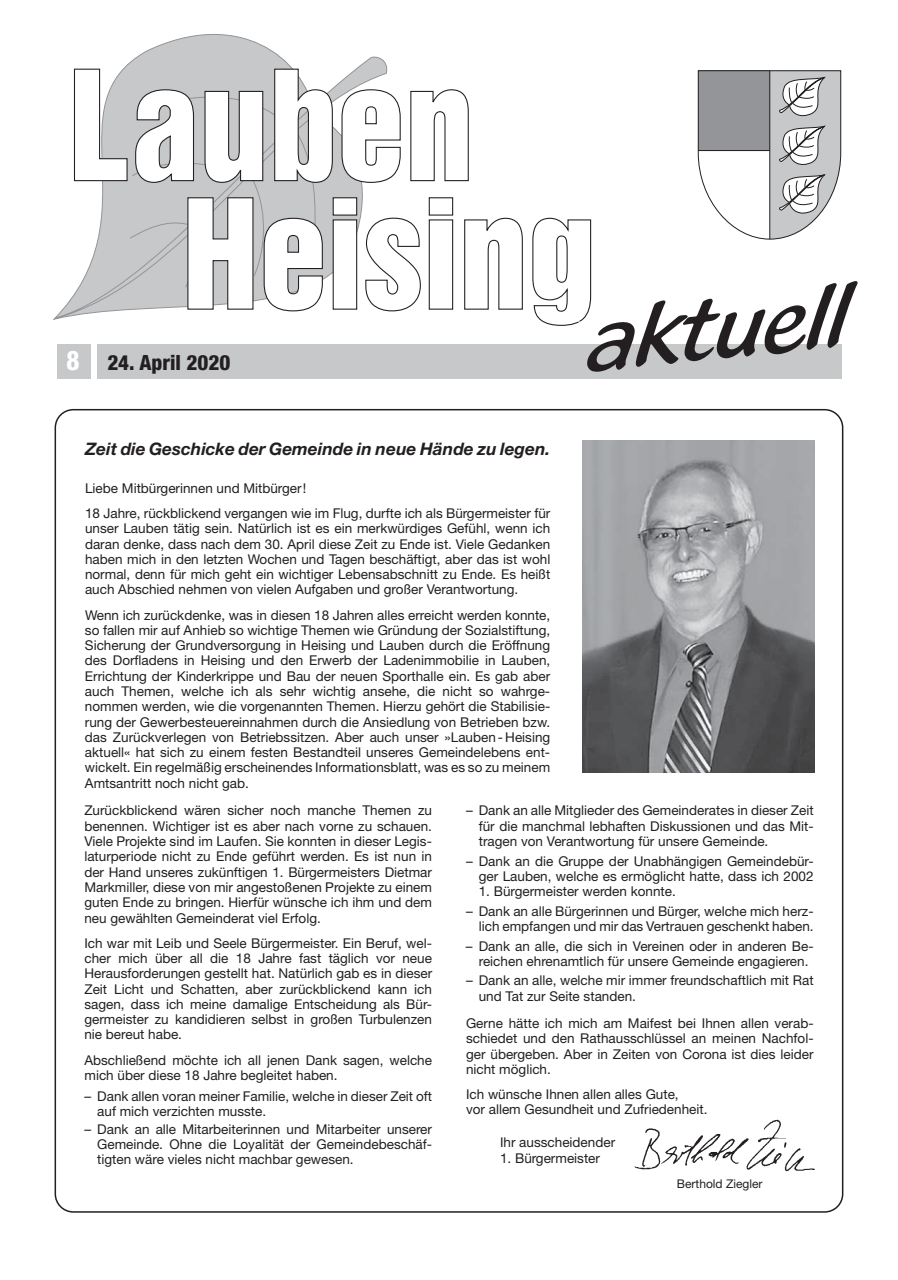
<style>
.page{position:relative;width:898px;height:1280px;background:#fff}
.page>*{position:absolute;margin:0;border:0;box-sizing:border-box;transform-origin:0 0}
.t1{font:800 condensed 21px "Helvetica Neue";color:#231f20}
.t2{font:italic 700 17.25px "Helvetica Neue";color:#231f20}
.t3{font:13.5px/15.3px "Helvetica Neue";color:#231f20;text-align:justify}
.t4{font:12px "Helvetica Neue";color:#231f20}
.s1{font-size:27px;color:#fff}
</style>
<div class="page">
<div style="left:97px;top:344px;width:744px;height:34px;background:#c6c8ca"></div>
<div style="left:57px;top:344px;width:34px;height:34px;background:#c6c8ca"></div>
<svg style="left:52px;top:34px;width:226px;height:286px"></svg>
<svg style="left:54px;top:55px;width:334px;height:264px"></svg>
<svg style="left:73px;top:68px;width:450px;height:244px"></svg>
<svg style="left:532px;top:70px;width:325px;height:302px"></svg>
<img style="left:634px;top:1111px;width:210px;height:69px">
<img style="left:582px;top:441px;width:232px;height:332px">
<h1 class="t1" style="left:66px;top:354px;width:165px"><span class="s1">8</span> 24. April 2020</h1>
<p class="t2" style="left:85px;top:443px;width:466px">Zeit die Geschicke der Gemeinde in neue Hände zu legen.</p>
<p class="t3" style="left:85px;top:477px;width:466px;line-height:25px">Liebe Mitbürgerinnen und Mitbürger!<br>18 Jahre, rückblickend vergangen wie im Flug, durfte ich als Bürgermeister für</p>
<p class="t3" style="left:85px;top:522px;width:466px">unser Lauben tätig sein. Natürlich ist es ein merkwürdiges Gefühl, wenn ich daran denke, dass nach dem 30. April diese Zeit zu Ende ist. Viele Gedanken haben mich in den letzten Wochen und Tagen beschäftigt, aber das ist wohl normal, denn für mich geht ein wichtiger Lebensabschnitt zu Ende. Es heißt auch Abschied nehmen von vielen Aufgaben und großer Verantwortung.</p>
<p class="t3" style="left:85px;top:609px;width:466px">Wenn ich zurückdenke, was in diesen 18 Jahren alles erreicht werden konnte, so fallen mir auf Anhieb so wichtige Themen wie Gründung der Sozialstiftung, Sicherung der Grundversorgung in Heising und Lauben durch die Eröffnung des Dorfladens in Heising und den Erwerb der Ladenimmobilie in Lauben, Errichtung der Kinderkrippe und Bau der neuen Sporthalle ein. Es gab aber auch Themen, welche ich als sehr wichtig ansehe, die nicht so wahrge&shy;nommen werden, wie die vorgenannten Themen. Hierzu gehört die Stabilisie&shy;rung der Gewerbesteuereinnahmen durch die Ansiedlung von Betrieben bzw. das Zurückverlegen von Betriebssitzen. Aber auch unser »Lauben - Heising aktuell« hat sich zu einem festen Bestandteil unseres Gemeindelebens ent&shy;wickelt. Ein regelmäßig erscheinendes Informationsblatt, was es so zu meinem Amtsantritt noch nicht gab.</p>
<p class="t3" style="left:84px;top:805px;width:349px">Zurückblickend wären sicher noch manche Themen zu benennen. Wichtiger ist es aber nach vorne zu schauen.<br>Viele Projekte sind im Laufen. Sie konnten in dieser Legis&shy;laturperiode nicht zu Ende geführt werden. Es ist nun in der Hand unseres zukünftigen 1. Bürgermeisters Dietmar Markmiller, diese von mir angestoßenen Projekte zu einem guten Ende zu bringen. Hierfür wünsche ich ihm und dem neu gewählten Gemeinderat viel Erfolg.</p>
<p class="t3" style="left:84px;top:937px;width:349px">Ich war mit Leib und Seele Bürgermeister. Ein Beruf, wel&shy;cher mich über all die 18 Jahre fast täglich vor neue Herausforderungen gestellt hat. Natürlich gab es in dieser Zeit Licht und Schatten, aber zurückblickend kann ich sagen, dass ich meine damalige Entscheidung als Bür&shy;germeister zu kandidieren selbst in großen Turbulenzen nie bereut habe.</p>
<p class="t3" style="left:84px;top:1054px;width:349px">Abschließend möchte ich all jenen Dank sagen, welche mich über diese 18 Jahre begleitet haben.</p>
<p class="t3" style="left:97px;top:1090px;width:336px;text-indent:-13px">– Dank allen voran meiner Familie, welche in dieser Zeit oft auf mich verzichten musste.</p>
<p class="t3" style="left:97px;top:1123px;width:336px;text-indent:-13px">– Dank an alle Mitarbeiterinnen und Mitarbeiter unserer Gemeinde. Ohne die Loyalität der Gemeindebeschäf&shy;tigten wäre vieles nicht machbar gewesen.</p>
<p class="t3" style="left:478px;top:805px;width:336px;text-indent:-13px">– Dank an alle Mitglieder des Gemeinderates in dieser Zeit für die manchmal lebhaften Diskussionen und das Mit&shy;tragen von Verantwortung für unsere Gemeinde.</p>
<p class="t3" style="left:466px;top:855px;width:349px;text-align:right">– Dank an die Gruppe der Unabhängigen Gemeindebür&shy;ger Lauben, welche es ermöglicht hatte, dass ich 2002</p>
<p class="t3" style="left:478px;top:885px;width:198px">1. Bürgermeister werden konnte.</p>
<p class="t3" style="left:466px;top:905px;width:349px;text-align:right">– Dank an alle Bürgerinnen und Bürger, welche mich herz&shy;lich empfangen und mir das Vertrauen geschenkt haben.</p>
<p class="t3" style="left:466px;top:940px;width:349px;text-align:center">– Dank an alle, die sich in Vereinen oder in anderen Be&shy;reichen ehrenamtlich für unsere Gemeinde engagieren.</p>
<p class="t3" style="left:478px;top:975px;width:336px;text-indent:-13px">– Dank an alle, welche mir immer freundschaftlich mit Rat und Tat zur Seite standen.</p>
<p class="t3" style="left:466px;top:1017px;width:349px">Gerne hätte ich mich am Maifest bei Ihnen allen verab&shy;schiedet und den Rathausschlüssel an meinen Nachfol&shy;ger übergeben. Aber in Zeiten von Corona ist dies leider nicht möglich.</p>
<p class="t3" style="left:466px;top:1088px;width:243px">Ich wünsche Ihnen allen alles Gute,<br>vor allem Gesundheit und Zufriedenheit.</p>
<p class="t3" style="left:500px;top:1136px;width:117px">Ihr ausscheidender</p>
<p class="t3" style="left:500px;top:1152px;width:101px">1. Bürgermeister</p>
<p class="t4" style="left:676px;top:1179px;width:87px">Berthold Ziegler</p>
</div>
